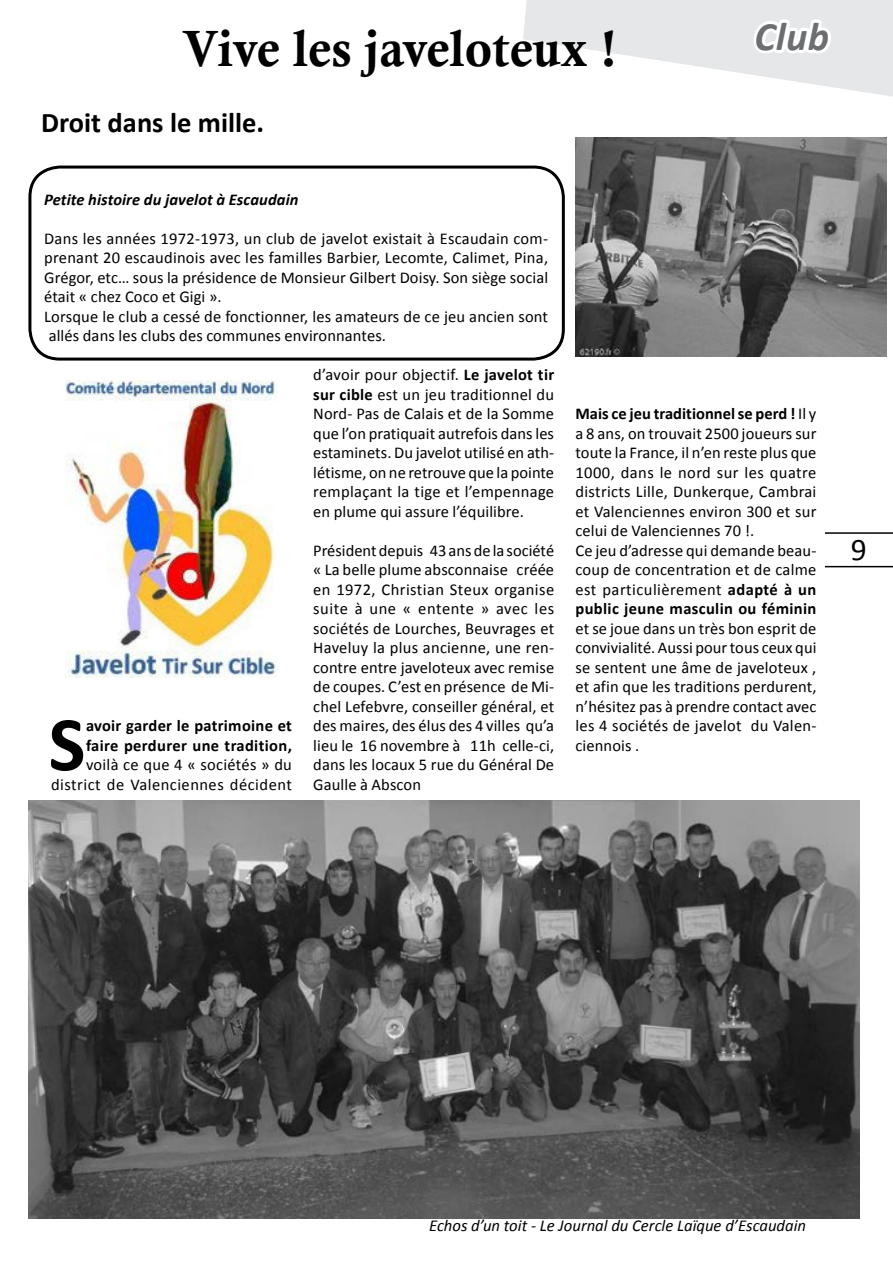
<style>
.page{position:relative;width:893px;height:1263px;background:#fff}
.page>*{position:absolute;margin:0;border:0;box-sizing:border-box;transform-origin:0 0}
.t1{font:700 78px "Calibri";color:#000}
.t2{font:51px "Calis MT Bol";color:#000}
.t3{font:italic 700 40.5px "Calibri";color:#6d6e71}
.t4{font:31.5px "Calibri";color:#000}
.t5{font:700 28.5px "Calibri";color:#000}
.t6{font:italic 16.65px "Calibri";color:#000}
.t7{font:16.5px/19.5px "Calibri";letter-spacing:.005em;color:#000;text-align:justify}
.t8{font:16.5px/19.5px "Calibri";letter-spacing:.03em;color:#000;text-align:right}
.t9{font:700 16.5px/19.5px "Calibri";letter-spacing:.015em;color:#000}
.t10{font:italic 700 16.5px "Calibri";letter-spacing:.005em;color:#000}
.s1{font-weight:700}
</style>
<div class="page">
<hr style="left:825px;top:532px;width:68px;height:2px;background:#000">
<hr style="left:825px;top:566px;width:68px;height:1px;background:#000">
<img style="left:65px;top:380px;width:213px;height:297px">
<svg style="left:523px;top:0;width:370px;height:97px"></svg>
<img style="left:575px;top:137px;width:312px;height:219px">
<div style="left:28px;top:166px;width:537px;height:195px;border:3px solid #000;border-radius:30px"></div>
<img style="left:28px;top:800px;width:832px;height:419px">
<h2 class="t2" style="left:183px;top:19px;width:436px">Vive les javeloteux !</h2>
<h3 class="t3" style="left:755px;top:11px;width:76px">Club</h3>
<h3 class="t5" style="left:41px;top:105px;width:224px">Droit dans le mille.</h3>
<p class="t10" style="left:44px;top:189px;width:256px">Petite histoire du javelot à Escaudain</p>
<p class="t7" style="left:44px;top:228px;width:505px;text-align:left">Dans les années 1972-1973, un club de javelot existait à Escaudain com&shy;prenant 20 escaudinois avec les familles Barbier, Lecomte, Calimet, Pina, Grégor, etc… sous la présidence de Monsieur Gilbert Doisy. Son siège social était « chez Coco et Gigi ».<br>Lorsque le club a cessé de fonctionner, les amateurs de ce jeu ancien sont allés dans les clubs des communes environnantes.</p>
<h1 class="t1" style="left:49px;top:696px;width:38px">S</h1>
<p class="t9" style="left:86px;top:715px;width:207px">avoir garder le patrimoine et faire perdurer une tradition,</p>
<p class="t8" style="left:51px;top:754px;width:242px">voilà ce que 4 « sociétés » du district de Valenciennes décident</p>
<p class="t7" style="left:313px;top:364px;width:242px">d’avoir pour objectif. <span class="s1">Le javelot tir sur cible</span> est un jeu traditionnel du Nord- Pas de Calais et de la Somme que l’on pratiquait autrefois dans les estaminets. Du javelot utilisé en ath&shy;létisme, on ne retrouve que la pointe remplaçant la tige et l’empennage en plume qui assure l’équilibre.</p>
<p class="t7" style="left:313px;top:540px;width:242px">Président depuis 43 ans de la société « La belle plume absconnaise créée en 1972, Christian Steux organise suite à une « entente » avec les sociétés de Lourches, Beuvrages et Haveluy la plus ancienne, une ren&shy;contre entre javeloteux avec remise de coupes. C’est en présence de Mi&shy;chel Lefebvre, conseiller général, et des maires, des élus des 4 villes qu’a lieu le 16 novembre à 11h celle-ci, dans les locaux 5 rue du Général De Gaulle à Abscon</p>
<p class="t7" style="left:575px;top:403px;width:242px;text-align:left"><span class="s1">Mais ce jeu traditionnel se perd !</span> Il y a 8 ans, on trouvait 2500 joueurs sur toute la France, il n’en reste plus que 1000, dans le nord sur les quatre districts Lille, Dunkerque, Cambrai et Valenciennes environ 300 et sur celui de Valenciennes 70 !.<br>Ce jeu d’adresse qui demande beau&shy;coup de concentration et de calme est particulièrement <span class="s1">adapté à un public jeune masculin ou féminin</span></p>
<p class="t7" style="left:575px;top:618px;width:242px">et se joue dans un très bon esprit de convivialité. Aussi pour tous ceux qui se sentent une âme de javeloteux , et afin que les traditions perdurent, n’hésitez pas à prendre contact avec les 4 sociétés de javelot du Valen&shy;ciennois .</p>
<h3 class="t4" style="left:851px;top:530px;width:17px">9</h3>
<p class="t6" style="left:429px;top:1215px;width:378px">Echos d’un toit - Le Journal du Cercle Laïque d’Escaudain</p>
</div>
